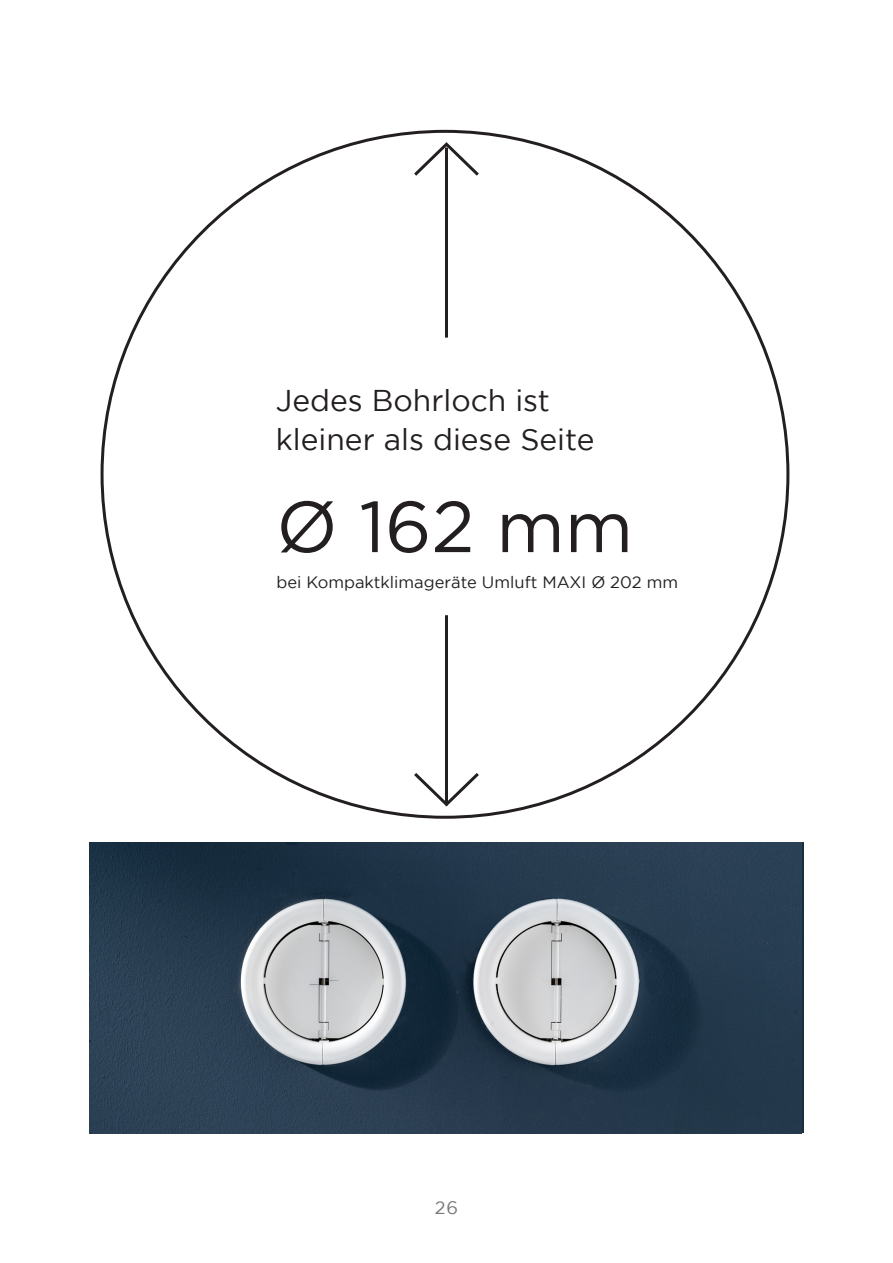
<style>
.page{position:relative;width:893px;height:1263px;background:#fff}
.page>*{position:absolute;margin:0;border:0;box-sizing:border-box;transform-origin:0 0}
.t1{font:72px "Gotham";color:#231f20}
.t2{font:30px "Gotham";color:#231f20}
.t3{font:18px "Gotham";color:#77777a}
.t4{font:16.5px "Gotham";color:#231f20}
</style>
<div class="page">
<img style="left:89px;top:843px;width:712px;height:290px">
<svg style="left:414px;top:142px;width:65px;height:665px"></svg>
<hr style="left:445px;top:148px;width:3px;height:190px;background:#231f20">
<hr style="left:445px;top:615px;width:3px;height:190px;background:#231f20">
<p class="t2" style="left:276px;top:384px;width:276px">Jedes Bohrloch ist</p>
<p class="t2" style="left:276px;top:423px;width:320px">kleiner als diese Seite</p>
<p class="t1" style="left:276px;top:487px;width:358px">Ø 162 mm</p>
<p class="t4" style="left:276px;top:573px;width:403px">bei Kompaktklimageräte Umluft MAXI Ø 202 mm</p>
<p class="t3" style="left:435px;top:1198px;width:25px">26</p>
</div>
